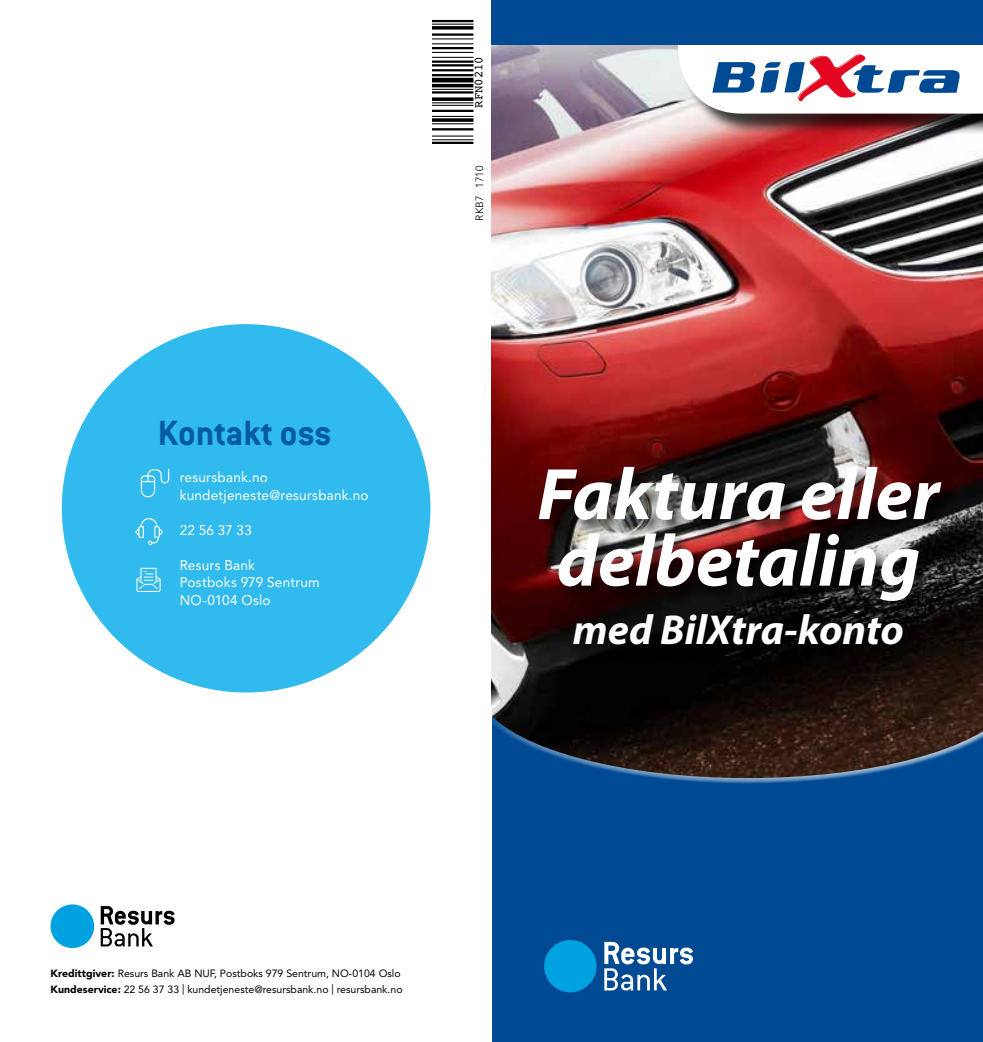
<style>
.page{position:relative;width:983px;height:1042px;background:#fff}
.page>*{position:absolute;margin:0;border:0;box-sizing:border-box;transform-origin:0 0}
.t1{font:italic 700 73.5px/66.5px "Myriad Pro";color:#fff}
.t2{font:italic 700 42px "Myriad Pro";color:#fff}
.t3{font:700 38.5px "Conduit ITC";color:#055ba0}
.t4{font:14px/17.5px "Avenir LT Std";letter-spacing:.015em;color:#fff}
.t5{font:12.25px "Courier";color:#000}
.t6{font:10.5px/15.8px "Avenir LT Std";color:#000}
.t7{font:300 10.5px "Avenir LT Std";color:#000}
.s1{font-weight:900}
</style>
<div class="page">
<img style="left:491px;top:45px;width:491px;height:662px">
<div style="left:484px;top:712px;width:498px;height:330px;background:#000;opacity:.75"></div>
<div style="left:477px;top:710px;width:14px;height:332px;background:#fff"></div>
<div style="left:680px;top:0;width:302px;height:136px;background:#000;opacity:.75"></div>
<div style="left:536px;top:464px;width:423px;height:155px;background:#000;opacity:.75"></div>
<div style="left:572px;top:612px;width:348px;height:51px;background:#000"></div>
<svg style="left:677px;top:45px;width:305px;height:69px"></svg>
<div style="left:491px;top:0;width:491px;height:45px;background:#004a93"></div>
<div style="left:544px;top:940px;width:52px;height:52px;background:#00a1e1;border-radius:50%"></div>
<svg style="left:604px;top:942px;width:89px;height:48px"></svg>
<svg style="left:432px;top:19px;width:42px;height:125px"></svg>
<hr style="left:432px;top:142px;width:41px;height:2px;background:#000">
<hr style="left:432px;top:139px;width:41px;height:1px;background:#000">
<hr style="left:432px;top:136px;width:41px;height:1px;background:#000">
<hr style="left:432px;top:128px;width:41px;height:2px;background:#000">
<hr style="left:432px;top:123px;width:41px;height:1px;background:#000">
<svg style="left:432px;top:118px;width:41px;height:4px"></svg>
<hr style="left:432px;top:116px;width:41px;height:1px;background:#000">
<hr style="left:432px;top:110px;width:41px;height:2px;background:#000">
<hr style="left:432px;top:105px;width:41px;height:1px;background:#000">
<hr style="left:432px;top:102px;width:41px;height:1px;background:#000">
<svg style="left:432px;top:97px;width:41px;height:4px"></svg>
<hr style="left:432px;top:91px;width:41px;height:3px;background:#000">
<hr style="left:432px;top:89px;width:41px;height:1px;background:#000">
<hr style="left:432px;top:84px;width:41px;height:3px;background:#000">
<hr style="left:432px;top:78px;width:41px;height:4px;background:#000">
<hr style="left:432px;top:74px;width:41px;height:2px;background:#000">
<hr style="left:432px;top:69px;width:41px;height:2px;background:#000">
<hr style="left:432px;top:64px;width:41px;height:2px;background:#000">
<hr style="left:432px;top:61px;width:41px;height:2px;background:#000">
<hr style="left:432px;top:57px;width:41px;height:1px;background:#000">
<hr style="left:432px;top:52px;width:41px;height:1px;background:#000">
<hr style="left:432px;top:47px;width:41px;height:2px;background:#000">
<hr style="left:432px;top:43px;width:41px;height:1px;background:#000">
<hr style="left:432px;top:38px;width:41px;height:1px;background:#000">
<hr style="left:432px;top:33px;width:41px;height:3px;background:#000">
<svg style="left:432px;top:26px;width:41px;height:4px"></svg>
<hr style="left:432px;top:24px;width:41px;height:1px;background:#000">
<hr style="left:432px;top:20px;width:41px;height:2px;background:#000">
<div style="left:50px;top:904px;width:44px;height:44px;background:#00a1e1;border-radius:50%"></div>
<svg style="left:101px;top:906px;width:73px;height:40px"></svg>
<div style="left:62px;top:324px;width:368px;height:368px;background:#30baed;border-radius:50%"></div>
<svg style="left:136px;top:568px;width:25px;height:24px"></svg>
<svg style="left:135px;top:518px;width:27px;height:27px"></svg>
<svg style="left:141px;top:469px;width:28px;height:28px"></svg>
<h3 class="t3" style="left:158px;top:409px;width:175px">Kontakt oss</h3>
<h3 class="t4" style="left:180px;top:468px;width:190px">resursbank.no kundetjeneste@resursbank.no</h3>
<h3 class="t4" style="left:180px;top:521px;width:74px">22 56 37 33</h3>
<h3 class="t4" style="left:180px;top:556px;width:142px">Resurs Bank<br>Postboks 979 Sentrum<br>NO-0104 Oslo</h3>
<p class="t5" style="left:469px;top:108px;width:53px;rotate:-90deg">RFN0210</p>
<p class="t7" style="left:473px;top:220px;width:56px;rotate:-90deg">RKB7 1710</p>
<h1 class="t1" style="left:537px;top:459px;width:403px">Faktura eller delbetaling</h1>
<h2 class="t2" style="left:572px;top:603px;width:332px">med BilXtra-konto</h2>
<p class="t6" style="left:50px;top:965px;width:353px"><span class="s1">Kredittgiver:</span> Resurs Bank AB NUF, Postboks 979 Sentrum, NO-0104 Oslo<br><span class="s1">Kundeservice:</span> 22 56 37 33 | kundetjeneste@resursbank.no | resursbank.no</p>
</div>
